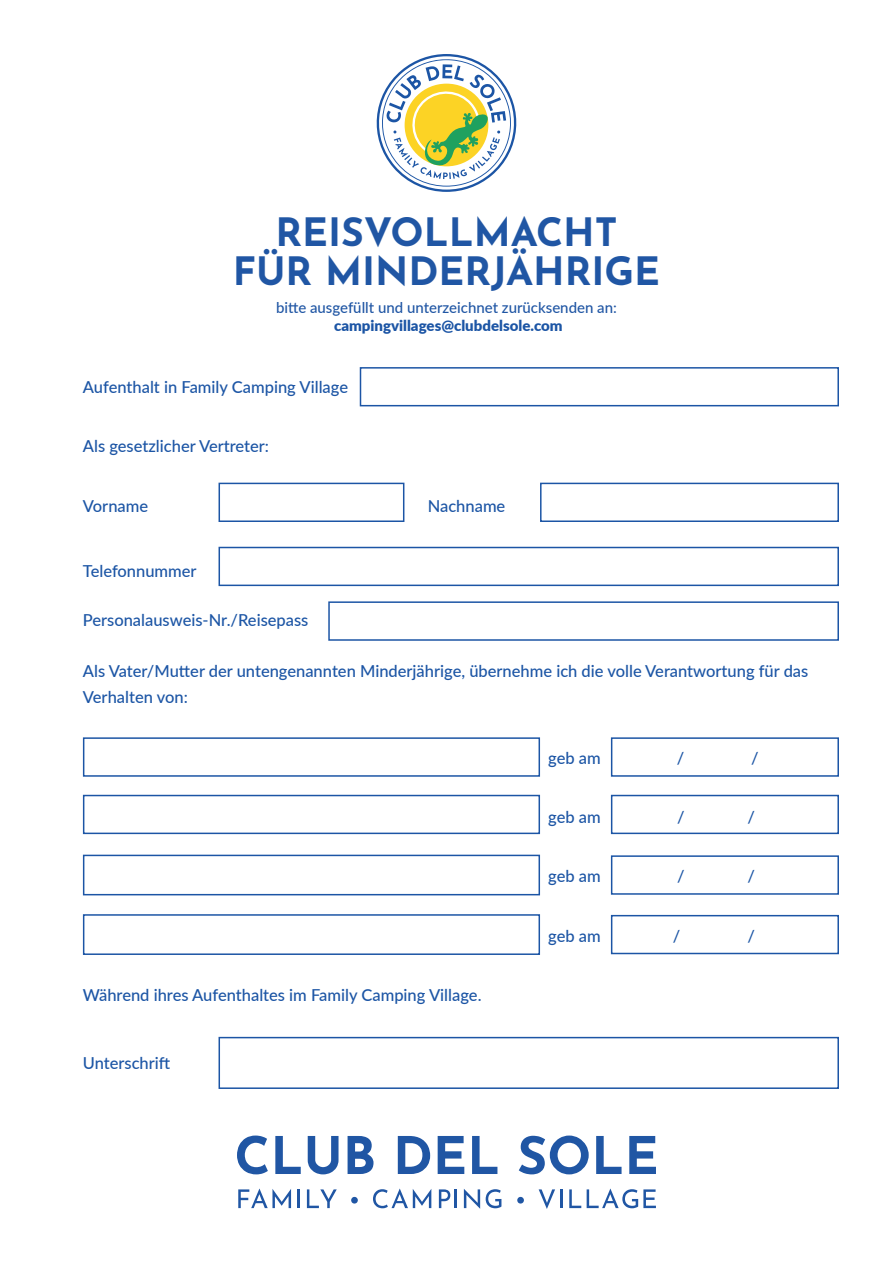
<style>
.page{position:relative;width:893px;height:1263px;background:#fff}
.page>*{position:absolute;margin:0;border:0;box-sizing:border-box;transform-origin:0 0}
.t1{font:700 39px "Josefin Sans";color:#2056a4}
.t2{font:500 16.5px "Lato";color:#1c55a5}
.t3{font:500 15px "Lato";color:#2056a4}
.t4{font:900 15px "Lato";color:#1c55a5}
</style>
<div class="page">
<div style="left:360px;top:367px;width:479px;height:39px;border:2px solid #1c55a5"></div>
<div style="left:219px;top:483px;width:185px;height:39px;border:2px solid #1c55a5"></div>
<div style="left:540px;top:483px;width:299px;height:39px;border:2px solid #1c55a5"></div>
<div style="left:219px;top:547px;width:620px;height:39px;border:2px solid #1c55a5"></div>
<div style="left:328px;top:601px;width:511px;height:40px;border:2px solid #1c55a5"></div>
<div style="left:83px;top:737px;width:457px;height:40px;border:2px solid #1c55a5"></div>
<div style="left:611px;top:737px;width:228px;height:40px;border:2px solid #1c55a5"></div>
<div style="left:611px;top:795px;width:228px;height:39px;border:2px solid #1c55a5"></div>
<div style="left:611px;top:855px;width:228px;height:40px;border:2px solid #1c55a5"></div>
<div style="left:611px;top:915px;width:228px;height:39px;border:2px solid #1c55a5"></div>
<div style="left:219px;top:1037px;width:620px;height:52px;border:2px solid #1c55a5"></div>
<div style="left:83px;top:795px;width:457px;height:39px;border:2px solid #1c55a5"></div>
<div style="left:83px;top:855px;width:457px;height:40px;border:2px solid #1c55a5"></div>
<div style="left:83px;top:914px;width:457px;height:41px;border:2px solid #1c55a5"></div>
<svg style="left:376px;top:54px;width:141px;height:138px"></svg>
<svg style="left:237px;top:1135px;width:31px;height:39px"></svg>
<svg style="left:275px;top:1136px;width:26px;height:38px"></svg>
<svg style="left:308px;top:1136px;width:30px;height:38px"></svg>
<svg style="left:348px;top:1136px;width:25px;height:38px"></svg>
<svg style="left:398px;top:1136px;width:32px;height:38px"></svg>
<svg style="left:438px;top:1136px;width:26px;height:38px"></svg>
<svg style="left:472px;top:1136px;width:25px;height:38px"></svg>
<svg style="left:519px;top:1135px;width:70px;height:39px"></svg>
<svg style="left:596px;top:1136px;width:26px;height:38px"></svg>
<svg style="left:629px;top:1136px;width:27px;height:38px"></svg>
<svg style="left:238px;top:1188px;width:53px;height:20px"></svg>
<svg style="left:298px;top:1189px;width:2px;height:19px"></svg>
<svg style="left:307px;top:1189px;width:30px;height:19px"></svg>
<svg style="left:351px;top:1197px;width:7px;height:6px"></svg>
<svg style="left:373px;top:1188px;width:58px;height:20px"></svg>
<svg style="left:439px;top:1189px;width:18px;height:19px"></svg>
<svg style="left:464px;top:1189px;width:16px;height:20px"></svg>
<svg style="left:486px;top:1189px;width:15px;height:19px"></svg>
<svg style="left:517px;top:1197px;width:7px;height:6px"></svg>
<svg style="left:539px;top:1189px;width:16px;height:20px"></svg>
<hr style="left:560px;top:1189px;width:3px;height:19px;background:#2056a4">
<svg style="left:569px;top:1189px;width:12px;height:19px"></svg>
<svg style="left:587px;top:1188px;width:69px;height:20px"></svg>
<p class="t1" style="left:275px;top:203px;width:344px">REISVOLLMACHT</p>
<p class="t1" style="left:233px;top:242px;width:429px">FÜR MINDERJÄHRIGE</p>
<p class="t3" style="left:276px;top:296px;width:342px">bitte ausgefüllt und unterzeichnet zurücksenden an:</p>
<p class="t4" style="left:334px;top:314px;width:230px">campingvillages@clubdelsole.com</p>
<p class="t2" style="left:83px;top:375px;width:267px">Aufenthalt in Family Camping Village</p>
<p class="t2" style="left:83px;top:434px;width:188px">Als gesetzlicher Vertreter:</p>
<p class="t2" style="left:83px;top:494px;width:67px">Vorname</p>
<p class="t2" style="left:428px;top:494px;width:79px">Nachname</p>
<p class="t2" style="left:83px;top:559px;width:115px">Telefonnummer</p>
<p class="t2" style="left:83px;top:608px;width:227px">Personalausweis-Nr./Reisepass</p>
<p class="t2" style="left:83px;top:659px;width:727px">Als Vater/Mutter der untengenannten Minderjährige, übernehme ich die volle Verantwortung für das</p>
<p class="t2" style="left:83px;top:685px;width:106px">Verhalten von:</p>
<p class="t2" style="left:548px;top:746px;width:54px">geb am</p>
<p class="t2" style="left:677px;top:746px;width:9px">/</p>
<p class="t2" style="left:751px;top:746px;width:9px">/</p>
<p class="t2" style="left:548px;top:805px;width:54px">geb am</p>
<p class="t2" style="left:677px;top:805px;width:9px">/</p>
<p class="t2" style="left:748px;top:805px;width:9px">/</p>
<p class="t2" style="left:548px;top:864px;width:54px">geb am</p>
<p class="t2" style="left:677px;top:864px;width:9px">/</p>
<p class="t2" style="left:748px;top:864px;width:9px">/</p>
<p class="t2" style="left:83px;top:983px;width:400px">Während ihres Aufenthaltes im Family Camping Village.</p>
<p class="t2" style="left:83px;top:1050px;width:89px">Unterschrift</p>
<p class="t2" style="left:548px;top:924px;width:54px">geb am</p>
<p class="t2" style="left:673px;top:924px;width:9px">/</p>
<p class="t2" style="left:748px;top:924px;width:9px">/</p>
</div>
